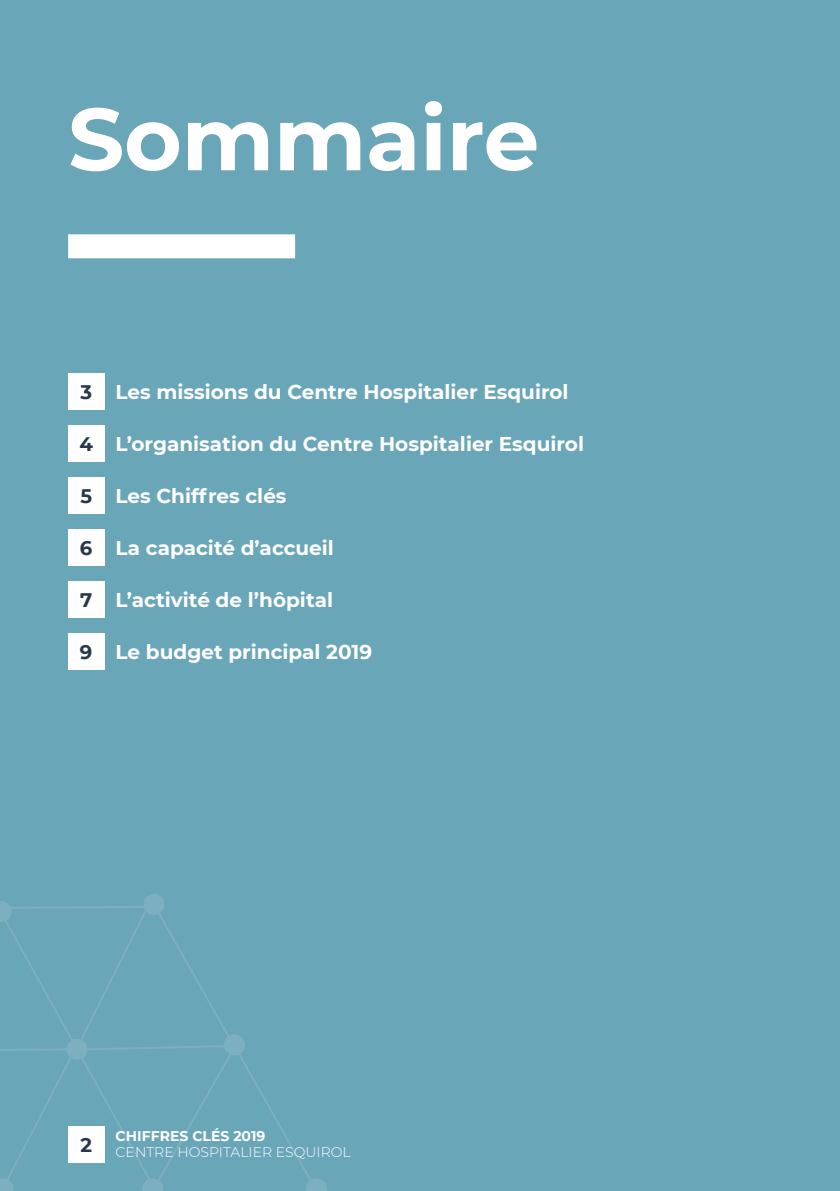
<style>
.page{position:relative;width:840px;height:1191px;background:#fff}
.page>*{position:absolute;margin:0;border:0;box-sizing:border-box;transform-origin:0 0}
.t1{font:700 88px "Montserrat";color:#fff}
.t2{font:700 20px "Montserrat";color:#fff}
.t3{font:700 19.6px "Montserrat";color:#263849}
.t4{font:300 14px "Montserrat";color:#fff}
.t5{font:700 14px "Montserrat";color:#fff}
</style>
<div class="page">
<div style="left:0;top:0;width:839px;height:1191px;background:#69a6b8"></div>
<div style="left:68px;top:234px;width:227px;height:24px;background:#fff"></div>
<svg style="left:0;top:894px;width:327px;height:297px"></svg>
<div style="left:68px;top:1126px;width:36px;height:36px;background:#fff"></div>
<div style="left:68px;top:373px;width:36px;height:36px;background:#fff"></div>
<div style="left:68px;top:425px;width:36px;height:36px;background:#fff"></div>
<div style="left:68px;top:477px;width:36px;height:36px;background:#fff"></div>
<div style="left:68px;top:529px;width:36px;height:36px;background:#fff"></div>
<div style="left:68px;top:581px;width:36px;height:36px;background:#fff"></div>
<div style="left:68px;top:633px;width:36px;height:36px;background:#fff"></div>
<p class="t1" style="left:68px;top:76px;width:472px">Sommaire</p>
<p class="t3" style="left:80px;top:378px;width:13px">3</p>
<p class="t2" style="left:115px;top:377px;width:454px">Les missions du Centre Hospitalier Esquirol</p>
<p class="t3" style="left:79px;top:430px;width:15px">4</p>
<p class="t2" style="left:115px;top:429px;width:469px">L’organisation du Centre Hospitalier Esquirol</p>
<p class="t3" style="left:80px;top:482px;width:13px">5</p>
<p class="t2" style="left:115px;top:481px;width:172px">Les Chiffres clés</p>
<p class="t3" style="left:80px;top:534px;width:14px">6</p>
<p class="t2" style="left:115px;top:533px;width:220px">La capacité d’accueil</p>
<p class="t3" style="left:80px;top:586px;width:14px">7</p>
<p class="t2" style="left:115px;top:585px;width:219px">L’activité de l’hôpital</p>
<p class="t3" style="left:80px;top:638px;width:14px">9</p>
<p class="t2" style="left:115px;top:637px;width:258px">Le budget principal 2019</p>
<p class="t3" style="left:80px;top:1131px;width:13px">2</p>
<p class="t5" style="left:115px;top:1126px;width:151px">CHIFFRES CLÉS 2019</p>
<p class="t4" style="left:115px;top:1142px;width:236px">CENTRE HOSPITALIER ESQUIROL</p>
</div>
